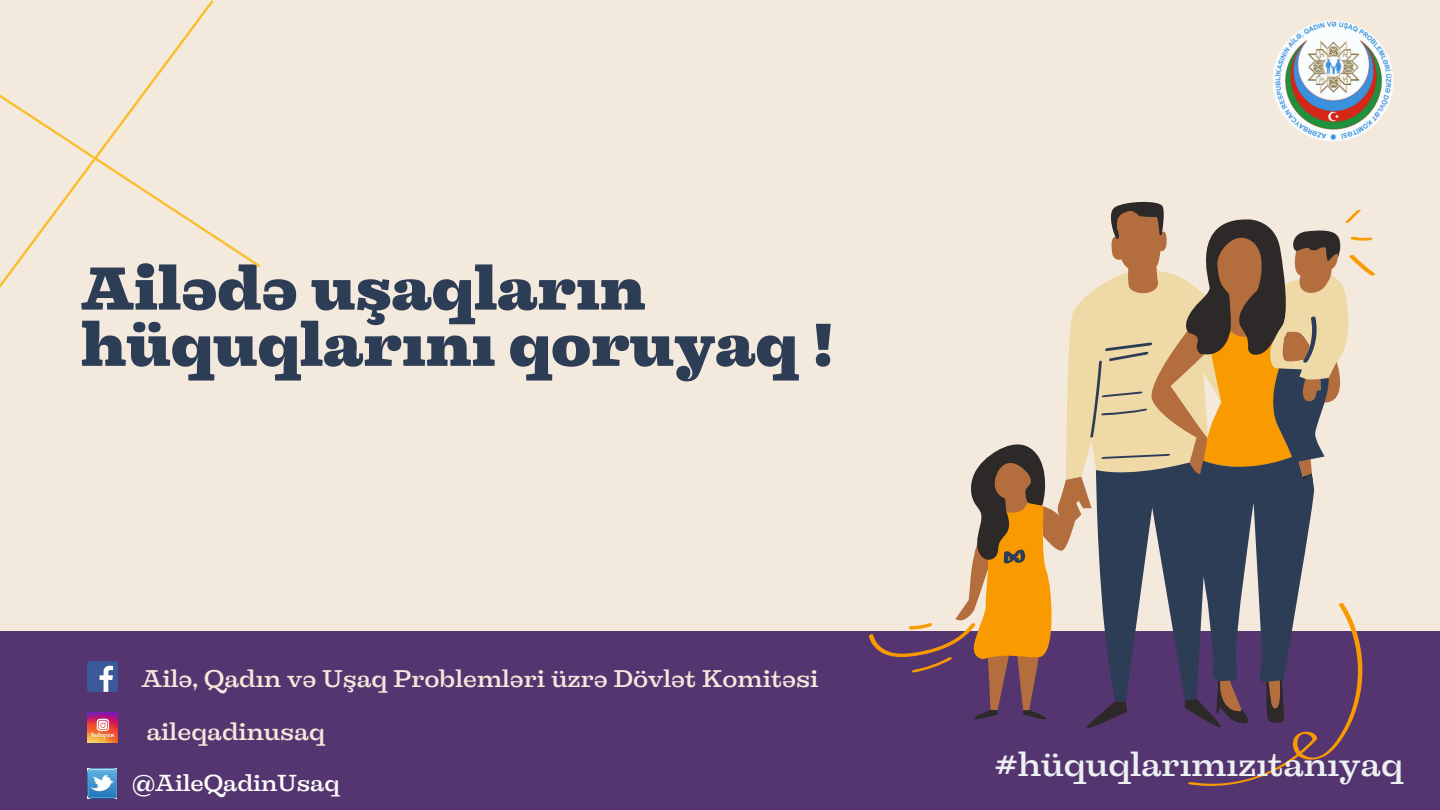
<style>
.page{position:relative;width:1440px;height:810px;background:#f4e9dd}
.page>*{position:absolute;margin:0;border:0;box-sizing:border-box;transform-origin:0 0}
.t1{font:900 56.4px "Liberteen";color:#2d3d56}
.t2{font:500 31.9px "Liberteen";color:#edf0f2}
.t3{font:500 23px "Liberteen";color:#f4e9dd}
.t4{font:500 22.9px "Liberteen";color:#f4e9dd}
.t5{font:500 22px "Liberteen";color:#fff}
</style>
<div class="page">
<div style="left:0;top:631px;width:1440px;height:179px;background:#553570"></div>
<svg style="left:869px;top:210px;width:506px;height:576px"></svg>
<svg style="left:1342px;top:270px;width:13px;height:218px"></svg>
<svg style="left:970px;top:201px;width:372px;height:530px"></svg>
<svg style="left:1003px;top:315px;width:326px;height:387px"></svg>
<img style="left:87px;top:662px;width:30px;height:30px">
<img style="left:88px;top:713px;width:30px;height:30px">
<img style="left:1273px;top:20px;width:121px;height:122px">
<img style="left:87px;top:768px;width:30px;height:30px">
<svg style="left:0;top:0;width:260px;height:288px"></svg>
<p class="t1" style="left:81px;top:248px;width:566px">Ailədə uşaqların</p>
<p class="t1" style="left:81px;top:304px;width:756px">hüquqlarını qoruyaq !</p>
<p class="t4" style="left:142px;top:662px;width:678px">Ailə, Qadın və Uşaq Problemləri üzrə Dövlət Komitəsi</p>
<p class="t3" style="left:146px;top:715px;width:180px">aileqadinusaq</p>
<p class="t5" style="left:133px;top:767px;width:209px">@AileQadinUsaq</p>
<p class="t2" style="left:994px;top:741px;width:411px">#hüquqlarımızıtanıyaq</p>
</div>
